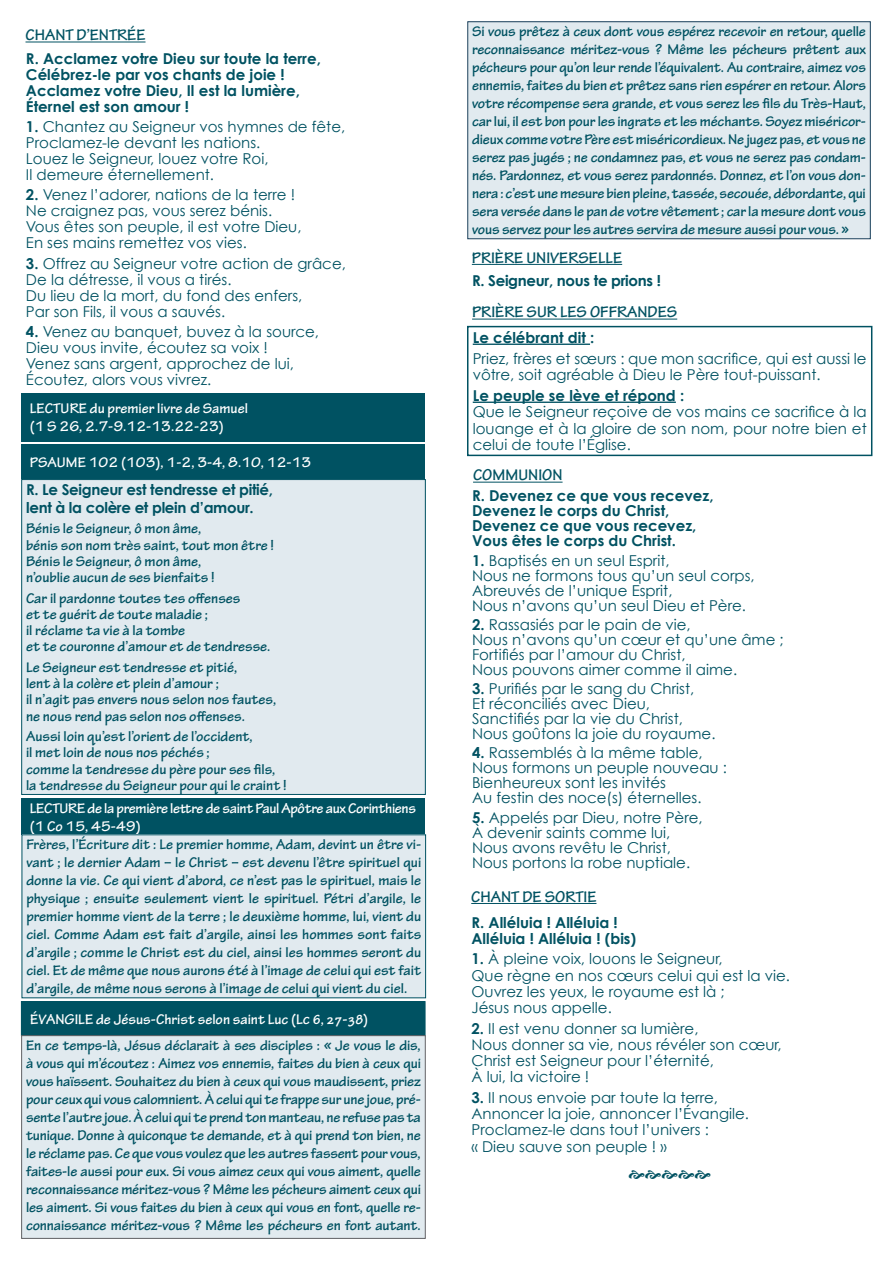
<style>
.page{position:relative;width:893px;height:1263px;background:#fff}
.page>*{position:absolute;margin:0;border:0;box-sizing:border-box;transform-origin:0 0}
.t1{font:700 16.5px "Tekton Pro";color:#005262}
.t2{font:700 15px/18px "Tekton Pro";color:#005262}
.t3{font:15px/15px "Century Gothic";color:#005262}
.t4{font:700 15px/16px "Century Gothic";color:#005262}
.t5{font:700 15px/18px "Tekton Pro";color:#fff}
.t6{font:700 15px/17.7px "Century Gothic";letter-spacing:-.02em;color:#005262}
.t7{font:700 15px/18px "Tekton Pro";letter-spacing:-.02em;color:#fff}
.s1{font-weight:700}
</style>
<div class="page">
<div style="left:22px;top:480px;width:403px;height:314px;background:#e1eaef"></div>
<div style="left:22px;top:479px;width:403px;height:316px;border:1px solid #005262"></div>
<div style="left:21px;top:445px;width:404px;height:34px;background:#005262"></div>
<hr style="left:472px;top:264px;width:150px;height:1px;background:#005262">
<hr style="left:471px;top:903px;width:125px;height:1px;background:#005262">
<hr style="left:26px;top:42px;width:120px;height:1px;background:#005262">
<hr style="left:473px;top:482px;width:90px;height:1px;background:#005262">
<hr style="left:473px;top:344px;width:117px;height:1px;background:#005262">
<hr style="left:473px;top:402px;width:203px;height:1px;background:#005262">
<div style="left:467px;top:326px;width:405px;height:130px;border:2px solid #005262"></div>
<hr style="left:472px;top:319px;width:205px;height:1px;background:#005262">
<div style="left:21px;top:393px;width:404px;height:49px;background:#005262"></div>
<div style="left:21px;top:1001px;width:404px;height:34px;background:#005262"></div>
<div style="left:22px;top:1036px;width:403px;height:202px;background:#e1eaef"></div>
<div style="left:21px;top:1035px;width:404px;height:203px;border:1px solid #626265"></div>
<div style="left:468px;top:22px;width:402px;height:217px;background:#e1eaef"></div>
<div style="left:468px;top:22px;width:402px;height:217px;border:1px solid #1b405b"></div>
<div style="left:21px;top:798px;width:404px;height:37px;background:#005262"></div>
<div style="left:22px;top:835px;width:404px;height:163px;background:#e1eaef"></div>
<p class="t1" style="left:26px;top:25px;width:122px">CHANT D’ENTRÉE</p>
<p class="t4" style="left:26px;top:50px;width:296px">R. Acclamez votre Dieu sur toute la terre, Célébrez-le par vos chants de joie !<br>Acclamez votre Dieu, Il est la lumière, Éternel est son amour !</p>
<p class="t3" style="left:26px;top:118px;width:321px;line-height:16px"><span class="s1">1.</span> Chantez au Seigneur vos hymnes de fête, Proclamez-le devant les nations.<br>Louez le Seigneur, louez votre Roi,<br>Il demeure éternellement.</p>
<p class="t3" style="left:26px;top:187px;width:277px;line-height:16px"><span class="s1">2.</span> Venez l’adorer, nations de la terre !<br>Ne craignez pas, vous serez bénis.<br>Vous êtes son peuple, il est votre Dieu, En ses mains remettez vos vies.</p>
<p class="t3" style="left:26px;top:255px;width:321px;line-height:16px"><span class="s1">3.</span> Offrez au Seigneur votre action de grâce, De la détresse, il vous a tirés.<br>Du lieu de la mort, du fond des enfers,<br>Par son Fils, il vous a sauvés.</p>
<p class="t3" style="left:26px;top:323px;width:295px;line-height:16px"><span class="s1">4.</span> Venez au banquet, buvez à la source, Dieu vous invite, écoutez sa voix !<br>Venez sans argent, approchez de lui, Écoutez, alors vous vivrez.</p>
<p class="t5" style="left:30px;top:400px;width:220px">LECTURE du premier livre de Samuel (1 S 26, 2.7-9.12-13.22-23)</p>
<p class="t5" style="left:30px;top:453px;width:283px">PSAUME 102 (103), 1-2, 3-4, 8.10, 12-13</p>
<p class="t6" style="left:26px;top:481px;width:248px">R. Le Seigneur est tendresse et pitié, lent à la colère et plein d’amour.</p>
<p class="t2" style="left:26px;top:521px;width:249px;line-height:16.2px">Bénis le Seigneur, ô mon âme,<br>bénis son nom très saint, tout mon être !<br>Bénis le Seigneur, ô mon âme,<br>n’oublie aucun de ses bienfaits !</p>
<p class="t2" style="left:26px;top:590px;width:246px;line-height:16.2px">Car il pardonne toutes tes offenses<br>et te guérit de toute maladie ;<br>il réclame ta vie à la tombe<br>et te couronne d’amour et de tendresse.</p>
<p class="t2" style="left:26px;top:659px;width:252px;line-height:16.2px">Le Seigneur est tendresse et pitié,<br>lent à la colère et plein d’amour ;<br>il n’agit pas envers nous selon nos fautes, ne nous rend pas selon nos offenses.</p>
<p class="t2" style="left:26px;top:729px;width:262px;line-height:16.2px">Aussi loin qu’est l’orient de l’occident,<br>il met loin de nous nos péchés ;<br>comme la tendresse du père pour ses fils, la tendresse du Seigneur pour qui le craint !</p>
<p class="t7" style="left:30px;top:799px;width:388px">LECTURE de la première lettre de saint Paul Apôtre aux Corinthiens (1 Co 15, 45-49)</p>
<p class="t2" style="left:26px;top:836px;width:396px;text-align:justify">Frères, l’Écriture dit : Le premier homme, Adam, devint un être vi&shy;vant ; le dernier Adam – le Christ – est devenu l’être spirituel qui donne la vie. Ce qui vient d’abord, ce n’est pas le spirituel, mais le physique ; ensuite seulement vient le spirituel. Pétri d’argile, le premier homme vient de la terre ; le deuxième homme, lui, vient du ciel. Comme Adam est fait d’argile, ainsi les hommes sont faits d’argile ; comme le Christ est du ciel, ainsi les hommes seront du ciel. Et de même que nous aurons été à l’image de celui qui est fait d’argile, de même nous serons à l’image de celui qui vient du ciel.</p>
<p class="t5" style="left:30px;top:1010px;width:340px">ÉVANGILE de Jésus-Christ selon saint Luc (Lc 6, 27-38)</p>
<p class="t2" style="left:26px;top:1037px;width:396px;text-align:justify">En ce temps-là, Jésus déclarait à ses disciples : « Je vous le dis, à vous qui m’écoutez : Aimez vos ennemis, faites du bien à ceux qui vous haïssent. Souhaitez du bien à ceux qui vous maudissent, priez pour ceux qui vous calomnient. À celui qui te frappe sur une joue, pré&shy;sente l’autre joue. À celui qui te prend ton manteau, ne refuse pas ta tunique. Donne à quiconque te demande, et à qui prend ton bien, ne le réclame pas. Ce que vous voulez que les autres fassent pour vous, faites-le aussi pour eux. Si vous aimez ceux qui vous aiment, quelle reconnaissance méritez-vous ? Même les pécheurs aiment ceux qui les aiment. Si vous faites du bien à ceux qui vous en font, quelle re&shy;connaissance méritez-vous ? Même les pécheurs en font autant.</p>
<p class="t2" style="left:472px;top:23px;width:395px;text-align:justify">Si vous prêtez à ceux dont vous espérez recevoir en retour, quelle reconnaissance méritez-vous ? Même les pécheurs prêtent aux pécheurs pour qu’on leur rende l’équivalent. Au contraire, aimez vos ennemis, faites du bien et prêtez sans rien espérer en retour. Alors votre récompense sera grande, et vous serez les fils du Très-Haut, car lui, il est bon pour les ingrats et les méchants. Soyez miséricor&shy;dieux comme votre Père est miséricordieux. Ne jugez pas, et vous ne serez pas jugés ; ne condamnez pas, et vous ne serez pas condam&shy;nés. Pardonnez, et vous serez pardonnés. Donnez, et l’on vous don&shy;nera : c’est une mesure bien pleine, tassée, secouée, débordante, qui sera versée dans le pan de votre vêtement ; car la mesure dont vous vous servez pour les autres servira de mesure aussi pour vous. »</p>
<p class="t1" style="left:472px;top:248px;width:152px">PRIÈRE UNIVERSELLE</p>
<p class="t6" style="left:472px;top:272px;width:190px">R. Seigneur, nous te prions !</p>
<p class="t1" style="left:472px;top:302px;width:207px">PRIÈRE SUR LES OFFRANDES</p>
<p class="t4" style="left:473px;top:329px;width:123px">Le célébrant dit :</p>
<p class="t3" style="left:473px;top:350px;width:395px;line-height:16.5px">Priez, frères et sœurs : que mon sacrifice, qui est aussi le vôtre, soit agréable à Dieu le Père tout-puissant.</p>
<p class="t4" style="left:473px;top:387px;width:213px">Le peuple se lève et répond :</p>
<p class="t3" style="left:473px;top:403px;width:395px;line-height:16.5px;text-align:justify">Que le Seigneur reçoive de vos mains ce sacrifice à la louange et à la gloire de son nom, pour notre bien et celui de toute l’Église.</p>
<p class="t1" style="left:473px;top:466px;width:91px">COMMUNION</p>
<p class="t4" style="left:472px;top:488px;width:243px;line-height:15px">R. Devenez ce que vous recevez,<br>Devenez le corps du Christ,<br>Devenez ce que vous recevez,<br>Vous êtes le corps du Christ.</p>
<p class="t3" style="left:472px;top:552px;width:284px"><span class="s1">1.</span> Baptisés en un seul Esprit,<br>Nous ne formons tous qu’un seul corps, Abreuvés de l’unique Esprit,<br>Nous n’avons qu’un seul Dieu et Père.</p>
<p class="t3" style="left:472px;top:617px;width:313px"><span class="s1">2.</span> Rassasiés par le pain de vie,<br>Nous n’avons qu’un cœur et qu’une âme ; Fortifiés par l’amour du Christ,<br>Nous pouvons aimer comme il aime.</p>
<p class="t3" style="left:472px;top:681px;width:245px"><span class="s1">3.</span> Purifiés par le sang du Christ,<br>Et réconciliés avec Dieu,<br>Sanctifiés par la vie du Christ,<br>Nous goûtons la joie du royaume.</p>
<p class="t3" style="left:472px;top:745px;width:256px"><span class="s1">4.</span> Rassemblés à la même table,<br>Nous formons un peuple nouveau :<br>Bienheureux sont les invités<br>Au festin des noce(s) éternelles.</p>
<p class="t3" style="left:472px;top:809px;width:232px"><span class="s1">5.</span> Appelés par Dieu, notre Père,<br>À devenir saints comme lui,<br>Nous avons revêtu le Christ,<br>Nous portons la robe nuptiale.</p>
<p class="t1" style="left:471px;top:887px;width:127px">CHANT DE SORTIE</p>
<p class="t4" style="left:471px;top:914px;width:166px">R. Alléluia ! Alléluia !<br>Alléluia ! Alléluia ! (bis)</p>
<p class="t3" style="left:471px;top:951px;width:320px;line-height:16.2px"><span class="s1">1.</span> À pleine voix, louons le Seigneur,<br>Que règne en nos cœurs celui qui est la vie.<br>Ouvrez les yeux, le royaume est là ;<br>Jésus nous appelle.</p>
<p class="t3" style="left:471px;top:1020px;width:312px;line-height:16.2px"><span class="s1">2.</span> Il est venu donner sa lumière,<br>Nous donner sa vie, nous révéler son cœur,<br>Christ est Seigneur pour l’éternité,<br>À lui, la victoire !</p>
<p class="t3" style="left:471px;top:1089px;width:279px;line-height:16.2px"><span class="s1">3.</span> Il nous envoie par toute la terre, Annoncer la joie, annoncer l’Évangile.<br>Proclamez-le dans tout l’univers :<br>« Dieu sauve son peuple ! »</p>
</div>
